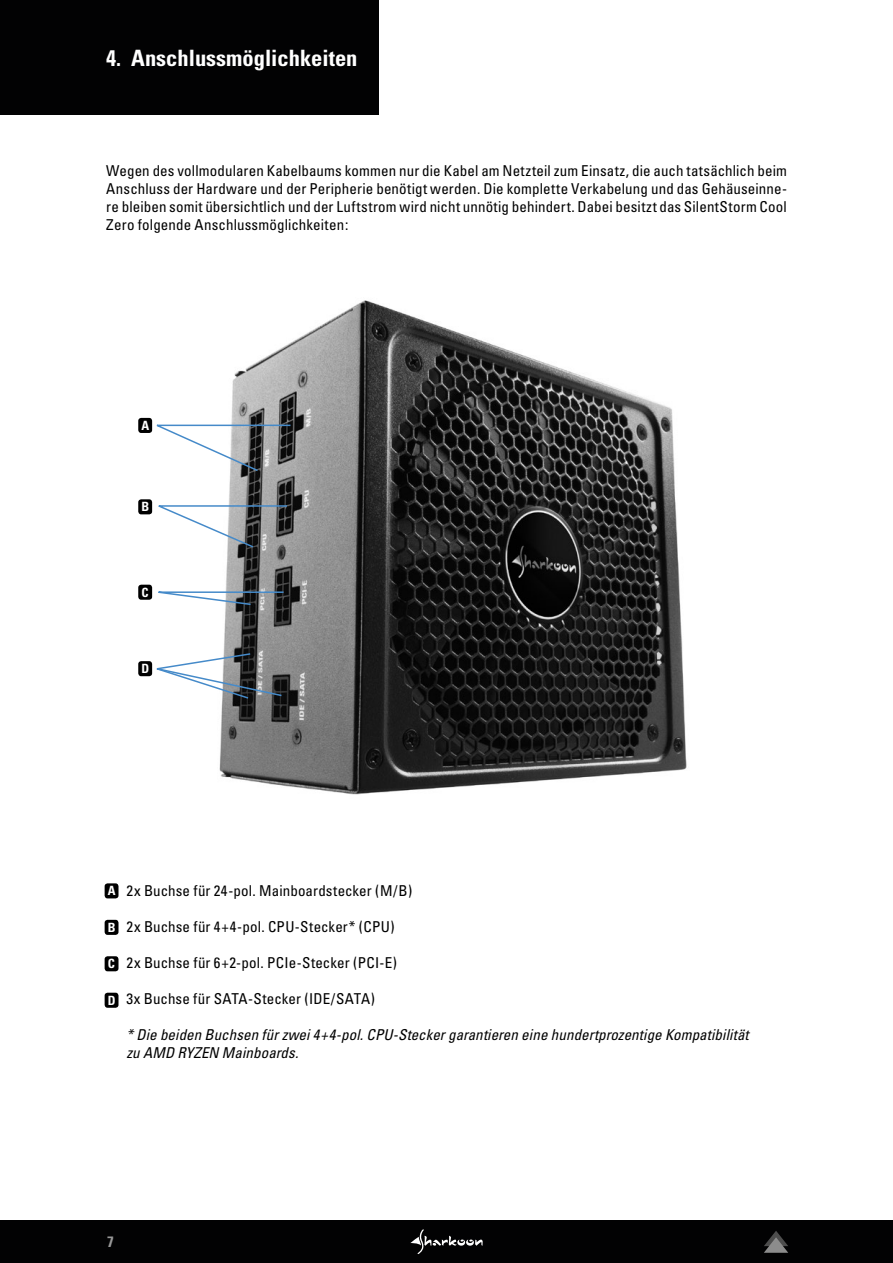
<style>
.page{position:relative;width:893px;height:1263px;background:#fff}
.page>*{position:absolute;margin:0;border:0;box-sizing:border-box;transform-origin:0 0}
.t1{font:700 condensed 22.5px "Univers";color:#fff}
.t2{font:condensed 15px/18px "Univers";letter-spacing:.01em;color:#000;text-align:justify}
.t3{font:italic condensed 15px/18px "Univers";letter-spacing:.005em;color:#000}
.t4{font:700 condensed 15px "Univers";color:#d9d9d9}
.t5{font:700 condensed 12.75px "Univers";color:#fff}
</style>
<div class="page">
<img style="left:219px;top:300px;width:468px;height:495px">
<div style="left:0;top:1220px;width:893px;height:43px;background:#020203"></div>
<svg style="left:410px;top:1229px;width:73px;height:25px"></svg>
<svg style="left:764px;top:1231px;width:24px;height:22px"></svg>
<div style="left:0;top:0;width:378px;height:115px;background:#020203"></div>
<div style="left:105px;top:883px;width:13px;height:15px;background:#000;border-radius:3px"></div>
<div style="left:138px;top:418px;width:14px;height:15px;background:#000;border-radius:3px"></div>
<div style="left:105px;top:920px;width:13px;height:15px;background:#000;border-radius:3px"></div>
<div style="left:138px;top:499px;width:14px;height:15px;background:#000;border-radius:3px"></div>
<div style="left:105px;top:956px;width:13px;height:15px;background:#000;border-radius:3px"></div>
<div style="left:138px;top:585px;width:14px;height:15px;background:#000;border-radius:3px"></div>
<div style="left:105px;top:993px;width:13px;height:15px;background:#000;border-radius:3px"></div>
<div style="left:138px;top:661px;width:14px;height:15px;background:#000;border-radius:3px"></div>
<svg style="left:150px;top:424px;width:142px;height:48px"></svg>
<svg style="left:152px;top:504px;width:136px;height:45px"></svg>
<svg style="left:138px;top:591px;width:147px;height:15px"></svg>
<svg style="left:151px;top:652px;width:132px;height:48px"></svg>
<h1 class="t1" style="left:106px;top:44px;width:253px">4. Anschlussmöglichkeiten</h1>
<p class="t2" style="left:106px;top:162px;width:682px">Wegen des vollmodularen Kabelbaums kommen nur die Kabel am Netzteil zum Einsatz, die auch tatsächlich beim Anschluss der Hardware und der Peripherie benötigt werden. Die komplette Verkabelung und das Gehäuseinne&shy;re bleiben somit übersichtlich und der Luftstrom wird nicht unnötig behindert. Dabei besitzt das SilentStorm Cool Zero folgende Anschlussmöglichkeiten:</p>
<p class="t5" style="left:142px;top:418px;width:9px">A</p>
<p class="t5" style="left:142px;top:499px;width:9px">B</p>
<p class="t5" style="left:142px;top:584px;width:9px">C</p>
<p class="t5" style="left:142px;top:661px;width:9px">D</p>
<p class="t5" style="left:108px;top:883px;width:9px">A</p>
<p class="t5" style="left:108px;top:919px;width:9px">B</p>
<p class="t5" style="left:108px;top:956px;width:9px">C</p>
<p class="t5" style="left:108px;top:992px;width:9px">D</p>
<p class="t2" style="left:126px;top:882px;width:287px">2x Buchse für 24-pol. Mainboardstecker (M/B)</p>
<p class="t2" style="left:126px;top:918px;width:270px">2x Buchse für 4+4-pol. CPU-Stecker* (CPU)</p>
<p class="t2" style="left:126px;top:954px;width:272px">2x Buchse für 6+2-pol. PCIe-Stecker (PCI-E)</p>
<p class="t2" style="left:126px;top:990px;width:250px">3x Buchse für SATA-Stecker (IDE/SATA)</p>
<p class="t3" style="left:126px;top:1026px;width:624px">* Die beiden Buchsen für zwei 4+4-pol. CPU-Stecker garantieren eine hundertprozentige Kompatibilität zu AMD RYZEN Mainboards.</p>
<p class="t4" style="left:107px;top:1232px;width:8px">7</p>
</div>
